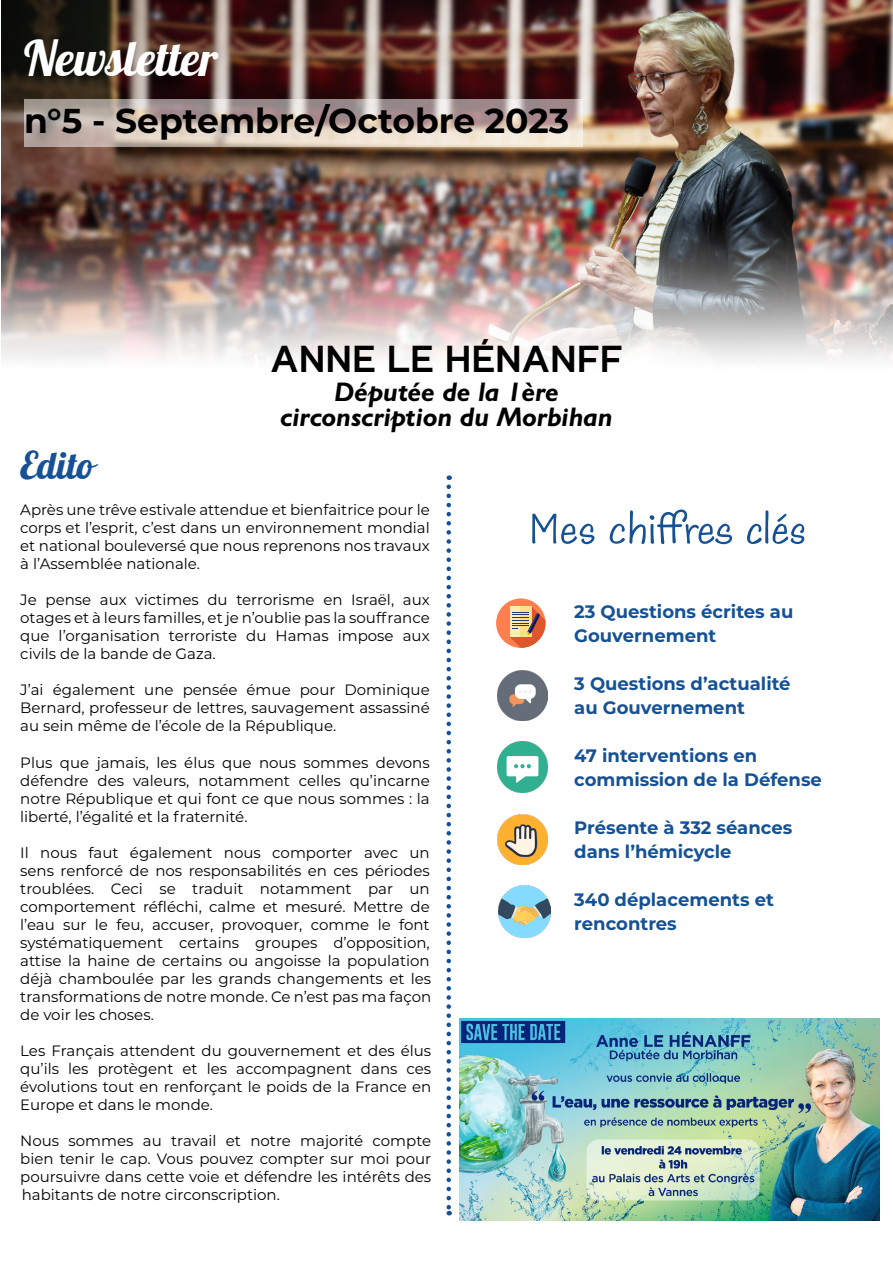
<style>
.page{position:relative;width:893px;height:1263px;background:#fff}
.page>*{position:absolute;margin:0;border:0;box-sizing:border-box;transform-origin:0 0}
.t1{font:51px "Maku";color:#155194}
.t2{font:48px "Pattaya";color:#fff}
.t3{font:37.5px "Revoxa";color:#000}
.t4{font:37.5px "Pattaya";color:#155194}
.t5{font:700 34.5px "Montserrat";color:#000}
.t6{font:italic 700 27px "Gill Sans";color:#000}
.t7{font:700 18px/24px "Montserrat";color:#155194}
.t8{font:15px/18px "Montserrat";color:#000;text-align:justify}
</style>
<div class="page">
<svg style="left:446px;top:487px;width:5px;height:728px"></svg>
<div style="left:496px;top:598px;width:49px;height:50px;background:#ff7f4f;border-radius:50%"></div>
<svg style="left:510px;top:607px;width:35px;height:41px"></svg>
<img style="left:498px;top:671px;width:50px;height:50px">
<img style="left:497px;top:814px;width:51px;height:51px">
<img style="left:497px;top:742px;width:51px;height:50px">
<img style="left:1px;top:0;width:892px;height:361px">
<svg style="left:24px;top:100px;width:558px;height:47px;background:#c6b6ae"></svg>
<img style="left:499px;top:886px;width:51px;height:52px">
<img style="left:459px;top:1018px;width:420px;height:203px">
<p class="t2" style="left:24px;top:27px;width:195px">Newsletter</p>
<p class="t5" style="left:24px;top:96px;width:547px">n°5 - Septembre/Octobre 2023</p>
<p class="t3" style="left:271px;top:337px;width:353px">ANNE LE HÉNANFF</p>
<p class="t4" style="left:20px;top:441px;width:75px">Edito</p>
<p class="t6" style="left:334px;top:375px;width:226px">Députée de la 1ère</p>
<p class="t6" style="left:280px;top:401px;width:334px">circonscription du Morbihan</p>
<p class="t8" style="left:20px;top:501px;width:411px">Après une trêve estivale attendue et bienfaitrice pour le corps et l’esprit, c’est dans un environnement mondial et national bouleversé que nous reprenons nos travaux à l’Assemblée nationale.</p>
<p class="t8" style="left:20px;top:591px;width:411px">Je pense aux victimes du terrorisme en Israël, aux otages et à leurs familles, et je n’oublie pas la souffrance que l’organisation terroriste du Hamas impose aux civils de la bande de Gaza.</p>
<p class="t8" style="left:20px;top:681px;width:411px">J’ai également une pensée émue pour Dominique Bernard, professeur de lettres, sauvagement assassiné au sein même de l’école de la République.</p>
<p class="t8" style="left:20px;top:753px;width:411px">Plus que jamais, les élus que nous sommes devons défendre des valeurs, notamment celles qu’incarne notre République et qui font ce que nous sommes : la liberté, l’égalité et la fraternité.</p>
<p class="t8" style="left:20px;top:843px;width:413px">Il nous faut également nous comporter avec un sens renforcé de nos responsabilités en ces périodes troublées. Ceci se traduit notamment par un comportement réfléchi, calme et mesuré. Mettre de l’eau sur le feu, accuser, provoquer, comme le font systématiquement certains groupes d’opposition, attise la haine de certains ou angoisse la population déjà chamboulée par les grands changements et les transformations de notre monde. Ce n’est pas ma façon de voir les choses.</p>
<p class="t8" style="left:20px;top:1041px;width:413px">Les Français attendent du gouvernement et des élus qu’ils les protègent et les accompagnent dans ces évolutions tout en renforçant le poids de la France en Europe et dans le monde.</p>
<p class="t8" style="left:20px;top:1131px;width:413px">Nous sommes au travail et notre majorité compte bien tenir le cap. Vous pouvez compter sur moi pour poursuivre dans cette voie et défendre les intérêts des habitants de notre circonscription.</p>
<p class="t1" style="left:529px;top:496px;width:278px">Mes chiffres clés</p>
<p class="t7" style="left:574px;top:598px;width:221px">23 Questions écrites au<br>Gouvernement</p>
<p class="t7" style="left:574px;top:670px;width:218px">3 Questions d’actualité</p>
<p class="t7" style="left:574px;top:694px;width:172px">au Gouvernement</p>
<p class="t7" style="left:574px;top:742px;width:249px">47 interventions en commission de la Défense</p>
<p class="t7" style="left:574px;top:814px;width:220px">Présente à 332 séances dans l’hémicycle</p>
<p class="t7" style="left:574px;top:886px;width:201px">340 déplacements et rencontres</p>
</div>
